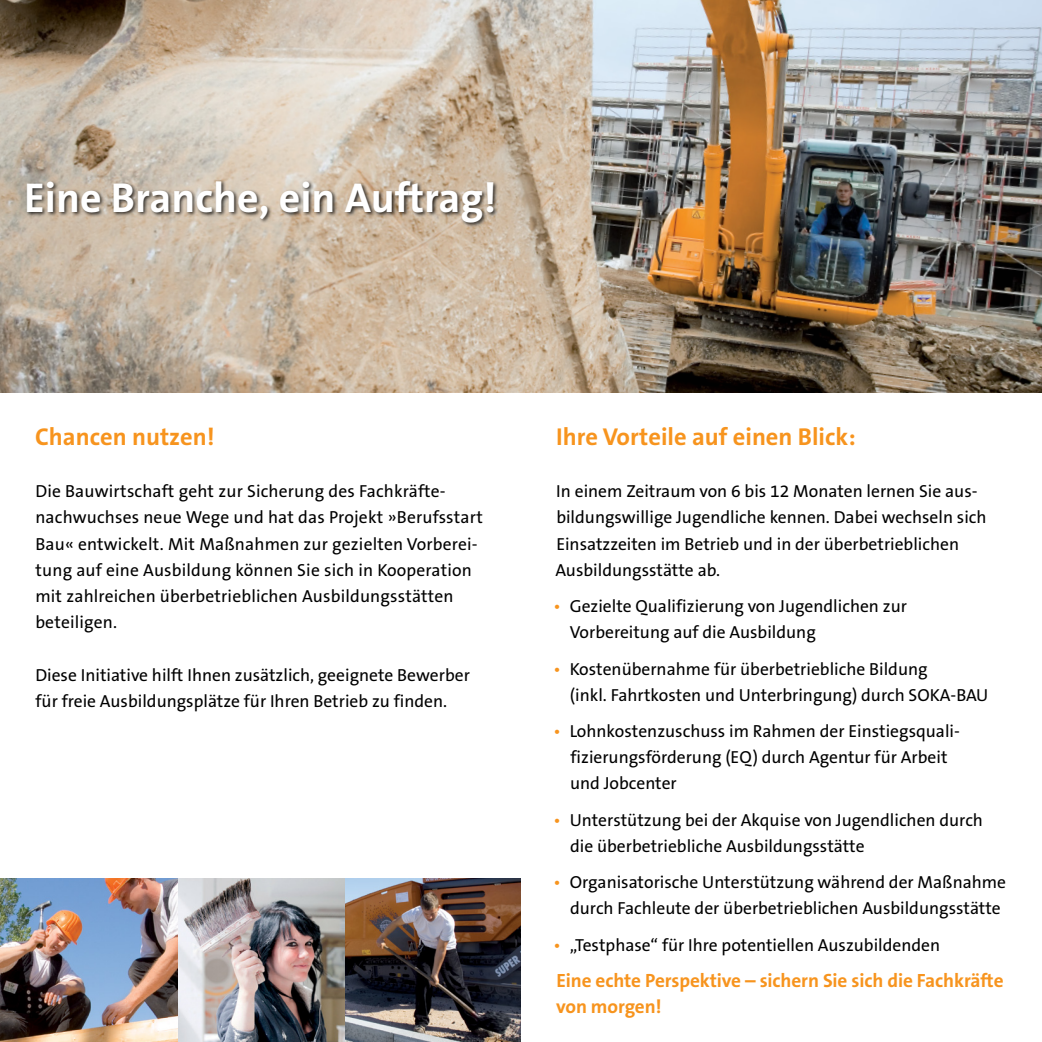
<style>
.page{position:relative;width:1042px;height:1042px;background:#fff}
.page>*{position:absolute;margin:0;border:0;box-sizing:border-box;transform-origin:0 0}
.t1{font:700 42px "The Sans CE B7";color:#fff}
.t2{font:700 24.5px "The Sans CE B7";color:#f7941e}
.t3{font:700 19.25px/26.2px "The Sans CE B7";letter-spacing:-.005em;color:#f7941e}
.t4{font:17.5px/26.2px "The Sans CE B5 Plain";color:#000}
.s1{color:#f7941e}
</style>
<div class="page">
<img style="left:0;top:0;width:1042px;height:392px">
<div style="left:25px;top:179px;width:474px;height:48px;background:#000;opacity:.75"></div>
<img style="left:178px;top:879px;width:167px;height:163px">
<img style="left:0;top:879px;width:178px;height:163px">
<img style="left:345px;top:879px;width:176px;height:163px">
<h1 class="t1" style="left:24px;top:174px;width:474px">Eine Branche, ein Auftrag!</h1>
<h2 class="t2" style="left:35px;top:422px;width:181px">Chancen nutzen!</h2>
<p class="t4" style="left:35px;top:479px;width:449px">Die Bauwirtschaft geht zur Sicherung des Fachkräfte&shy;nachwuchses neue Wege und hat das Projekt »Berufsstart Bau« entwickelt. Mit Maßnahmen zur gezielten Vorberei&shy;tung auf eine Ausbildung können Sie sich in Kooperation mit zahlreichen überbetrieblichen Ausbildungsstätten beteiligen.</p>
<p class="t4" style="left:35px;top:663px;width:436px">Diese Initiative hilft Ihnen zusätzlich, geeignete Bewerber für freie Ausbildungsplätze für Ihren Betrieb zu finden.</p>
<h2 class="t2" style="left:556px;top:422px;width:301px">Ihre Vorteile auf einen Blick:</h2>
<p class="t4" style="left:555px;top:479px;width:433px">In einem Zeitraum von 6 bis 12 Monaten lernen Sie aus&shy;bildungswillige Jugendliche kennen. Dabei wechseln sich Einsatzzeiten im Betrieb und in der überbetrieblichen Ausbildungsstätte ab.</p>
<p class="t4" style="left:570px;top:594px;width:338px;text-indent:-16px"><span class="s1">•</span> Gezielte Qualifizierung von Jugendlichen zur<br>Vorbereitung auf die Ausbildung</p>
<p class="t4" style="left:570px;top:656px;width:420px;text-indent:-16px"><span class="s1">•</span> Kostenübernahme für überbetriebliche Bildung<br>(inkl. Fahrtkosten und Unterbringung) durch SOKA-BAU</p>
<p class="t4" style="left:570px;top:719px;width:391px;text-indent:-17px"><span class="s1">•</span> Lohnkostenzuschuss im Rahmen der Einstiegsquali&shy;fizierungsförderung (EQ) durch Agentur für Arbeit und Jobcenter</p>
<p class="t4" style="left:570px;top:807px;width:414px;text-indent:-17px"><span class="s1">•</span> Unterstützung bei der Akquise von Jugendlichen durch die überbetriebliche Ausbildungsstätte</p>
<p class="t4" style="left:570px;top:870px;width:437px;text-indent:-17px"><span class="s1">•</span> Organisatorische Unterstützung während der Maßnahme durch Fachleute der überbetrieblichen Ausbildungsstätte</p>
<p class="t4" style="left:553px;top:932px;width:388px"><span class="s1">•</span> „Testphase“ für Ihre potentiellen Auszubildenden</p>
<p class="t3" style="left:556px;top:968px;width:449px">Eine echte Perspektive – sichern Sie sich die Fachkräfte von morgen!</p>
</div>
